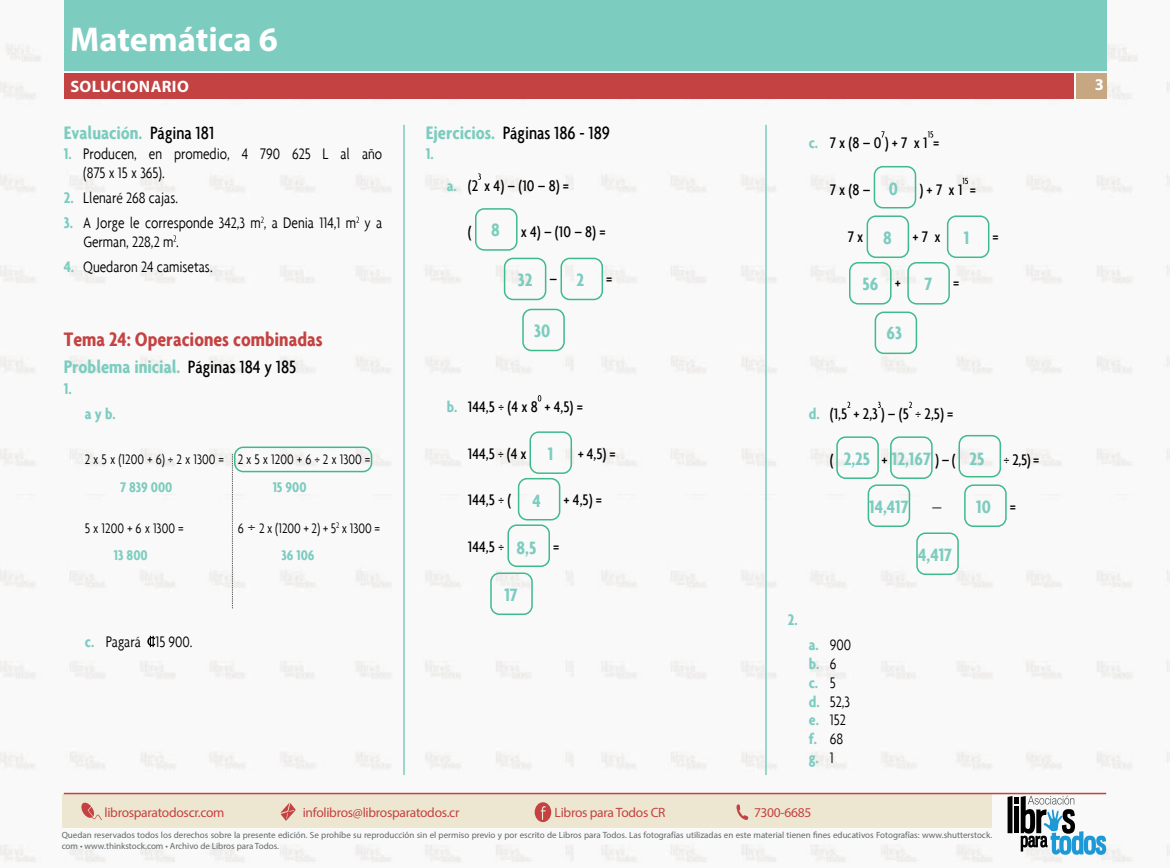
<style>
.page{position:relative;width:1170px;height:868px;background:#fff}
.page>*{position:absolute;margin:0;border:0;box-sizing:border-box;transform-origin:0 0}
.t1{font:700 34.5px "Myriad Pro";color:#fff}
.t2{font:700 condensed 21px "Agenda";color:#c44242}
.t3{font:700 condensed 19.5px "Agenda";color:#7cccbf}
.t4{font:700 condensed 19.2px "Agenda";color:#7cccbf}
.t5{font:500 condensed 19.2px "Agenda";color:#000}
.t6{font:18px "Times";color:#000}
.t7{font:300 condensed 16.5px/18.8px "Agenda";color:#000}
.t8{font:500 condensed 16.5px "Agenda";color:#000}
.t9{font:700 16.5px "Myriad Pro";letter-spacing:.02em;color:#fff}
.t10{font:700 condensed 16.5px "Agenda";color:#7cccbf}
.t11{font:300 condensed 15px/27.3px "Agenda";color:#000}
.t12{font:700 condensed 15px "Agenda";color:#7cccbf}
.t13{font:13.5px "Myriad Pro";letter-spacing:-.02em;color:#c44242}
.t14{font:9px/10.8px "Myriad Pro";color:#62686a}
.s1{font-weight:500;font-size:19.2px;color:#000}
.s2{font-weight:700;color:#7cccbf}
.s3{font-weight:700;font-size:19.5px;color:#7cccbf}
.s4{font-weight:300}
</style>
<div class="page">
<img style="left:0;top:493px;width:574px;height:370px">
<img style="left:0;top:0;width:574px;height:493px">
<img style="left:574px;top:493px;width:595px;height:370px">
<img style="left:574px;top:0;width:595px;height:493px">
<div style="left:62px;top:794px;width:930px;height:33px;background:#ede7d1"></div>
<svg style="left:81px;top:802px;width:21px;height:18px"></svg>
<svg style="left:280px;top:803px;width:15px;height:17px"></svg>
<svg style="left:736px;top:804px;width:12px;height:16px"></svg>
<svg style="left:534px;top:802px;width:17px;height:20px"></svg>
<svg style="left:1007px;top:795px;width:99px;height:59px"></svg>
<div style="left:1076px;top:73px;width:30px;height:26px;background:#c7a782"></div>
<hr style="left:64px;top:792px;width:1042px;height:2px;background:#c44242">
<div style="left:65px;top:0;width:1041px;height:70px;background:#7cccbf"></div>
<div style="left:65px;top:73px;width:1008px;height:26px;background:#c44242"></div>
<hr style="left:765px;top:125px;width:1px;height:650px;background:#7cccbf">
<hr style="left:403px;top:125px;width:2px;height:650px;background:#7cccbf">
<svg style="left:261px;top:217px;width:3px;height:6px"></svg>
<svg style="left:356px;top:217px;width:3px;height:6px"></svg>
<svg style="left:173px;top:235px;width:3px;height:6px"></svg>
<svg style="left:232px;top:454px;width:1px;height:154px"></svg>
<svg style="left:147px;top:635px;width:8px;height:12px"></svg>
<svg style="left:478px;top:173px;width:3px;height:7px"></svg>
<div style="left:475px;top:208px;width:42px;height:43px;border:2px solid #3fba8d;border-radius:9px"></div>
<div style="left:504px;top:258px;width:42px;height:42px;border:2px solid #3fba8d;border-radius:9px"></div>
<div style="left:560px;top:258px;width:43px;height:42px;border:2px solid #3fba8d;border-radius:9px"></div>
<div style="left:522px;top:309px;width:42px;height:42px;border:2px solid #3fba8d;border-radius:9px"></div>
<svg style="left:537px;top:395px;width:4px;height:6px"></svg>
<div style="left:529px;top:431px;width:43px;height:43px;border:2px solid #3fba8d;border-radius:9px"></div>
<div style="left:518px;top:478px;width:42px;height:42px;border:2px solid #3fba8d;border-radius:9px"></div>
<div style="left:507px;top:524px;width:43px;height:43px;border:2px solid #3fba8d;border-radius:9px"></div>
<div style="left:490px;top:572px;width:42px;height:43px;border:2px solid #3fba8d;border-radius:9px"></div>
<svg style="left:881px;top:131px;width:3px;height:6px"></svg>
<svg style="left:927px;top:131px;width:6px;height:6px"></svg>
<div style="left:873px;top:166px;width:43px;height:42px;border:2px solid #3fba8d;border-radius:9px"></div>
<svg style="left:962px;top:178px;width:5px;height:6px"></svg>
<div style="left:866px;top:215px;width:43px;height:43px;border:2px solid #3fba8d;border-radius:9px"></div>
<div style="left:946px;top:215px;width:43px;height:43px;border:2px solid #3fba8d;border-radius:9px"></div>
<div style="left:848px;top:262px;width:43px;height:42px;border:2px solid #3fba8d;border-radius:9px"></div>
<div style="left:907px;top:262px;width:42px;height:42px;border:2px solid #3fba8d;border-radius:9px"></div>
<div style="left:874px;top:311px;width:43px;height:43px;border:2px solid #3fba8d;border-radius:9px"></div>
<svg style="left:847px;top:401px;width:3px;height:7px"></svg>
<svg style="left:877px;top:401px;width:3px;height:7px"></svg>
<svg style="left:908px;top:401px;width:3px;height:7px"></svg>
<div style="left:836px;top:436px;width:42px;height:43px;border:2px solid #3fba8d;border-radius:9px"></div>
<div style="left:890px;top:436px;width:42px;height:43px;border:2px solid #3fba8d;border-radius:9px"></div>
<div style="left:958px;top:435px;width:42px;height:42px;border:2px solid #3fba8d;border-radius:9px"></div>
<div style="left:867px;top:484px;width:43px;height:43px;border:2px solid #3fba8d;border-radius:9px"></div>
<div style="left:964px;top:484px;width:42px;height:43px;border:2px solid #3fba8d;border-radius:9px"></div>
<div style="left:916px;top:532px;width:42px;height:43px;border:2px solid #3fba8d;border-radius:9px"></div>
<div style="left:234px;top:446px;width:138px;height:26px;border:2px solid #3fba8d;border-radius:9px"></div>
<svg style="left:248px;top:525px;width:7px;height:5px"></svg>
<h1 class="t1" style="left:70px;top:16px;width:209px">Matemática 6</h1>
<h3 class="t9" style="left:70px;top:76px;width:120px">SOLUCIONARIO</h3>
<h3 class="t9" style="left:1094px;top:74px;width:11px">3</h3>
<h3 class="t3" style="left:64px;top:121px;width:152px">Evaluación. <span class="s1">Página 181</span></h3>
<h3 class="t7" style="left:83px;top:144px;width:300px;text-indent:-20px"><span class="s2">1.</span> Producen, en promedio, 4 790 625 L al año (875 x 15 x 365).</h3>
<h3 class="t7" style="left:64px;top:188px;width:116px"><span class="s2">2.</span> Llenaré 268 cajas.</h3>
<h3 class="t7" style="left:83px;top:213px;width:300px;text-indent:-20px"><span class="s2">3.</span> A Jorge le corresponde 342,3 m , a Denia 114,1 m y a<br>German, 228,2 m .</h3>
<h3 class="t7" style="left:64px;top:257px;width:150px"><span class="s2">4.</span> Quedaron 24 camisetas.</h3>
<h2 class="t2" style="left:64px;top:326px;width:260px">Tema 24: Operaciones combinadas</h2>
<h3 class="t3" style="left:64px;top:356px;width:234px">Problema inicial. <span class="s1">Páginas 184 y 185</span></h3>
<h3 class="t10" style="left:64px;top:379px;width:10px">1.</h3>
<h3 class="t10" style="left:85px;top:404px;width:32px">a y b.</h3>
<h3 class="t11" style="left:85px;top:445px;width:141px">2 x 5 x (1200 + 6) ÷ 2 x 1300 =</h3>
<h3 class="t12" style="left:120px;top:478px;width:54px">7 839 000</h3>
<h3 class="t11" style="left:85px;top:514px;width:100px">5 x 1200 + 6 x 1300 =</h3>
<h3 class="t12" style="left:114px;top:546px;width:35px">13 800</h3>
<h3 class="t11" style="left:238px;top:445px;width:134px">2 x 5 x 1200 + 6 ÷ 2 x 1300 =</h3>
<h3 class="t12" style="left:273px;top:478px;width:35px">15 900</h3>
<h3 class="t11" style="left:281px;top:514px;width:100px;text-indent:-44px">6 2 x (1200 + 2) + 5<sup>2</sup> x 1300 =<br><span class="s2">36 106</span></h3>
<h3 class="t7" style="left:85px;top:632px;width:109px"><span class="s2">c.</span> Pagará 15 900.</h3>
<h3 class="t5" style="left:426px;top:121px;width:186px"><span class="s3">Ejercicios.</span> Páginas 186 - 189</h3>
<h3 class="t10" style="left:426px;top:144px;width:10px">1.</h3>
<h3 class="t8" style="left:447px;top:176px;width:124px"><span class="s2">a.</span> (2 x 4) – (10 – 8) =</h3>
<h3 class="t8" style="left:468px;top:222px;width:5px">(</h3>
<h3 class="t8" style="left:520px;top:222px;width:86px">x 4) – (10 – 8) =</h3>
<h3 class="t8" style="left:549px;top:269px;width:9px">–</h3>
<h3 class="t8" style="left:606px;top:269px;width:8px">=</h3>
<h3 class="t4" style="left:491px;top:218px;width:10px">8</h3>
<h3 class="t4" style="left:518px;top:268px;width:16px">32</h3>
<h3 class="t4" style="left:576px;top:268px;width:9px">2</h3>
<h3 class="t4" style="left:534px;top:319px;width:18px">30</h3>
<h3 class="t8" style="left:447px;top:397px;width:138px"><span class="s2">b.</span> 144,5 <span class="s4">÷</span> (4 x 8 + 4,5) =</h3>
<h3 class="t8" style="left:468px;top:444px;width:60px">144,5 <span class="s4">÷</span> (4 x</h3>
<h3 class="t8" style="left:577px;top:444px;width:39px">+ 4,5) =</h3>
<h3 class="t8" style="left:468px;top:490px;width:45px">144,5 <span class="s4">÷</span> (</h3>
<h3 class="t8" style="left:563px;top:490px;width:40px">+ 4,5) =</h3>
<h3 class="t8" style="left:468px;top:537px;width:38px">144,5 <span class="s4">÷</span></h3>
<h3 class="t8" style="left:553px;top:537px;width:8px">=</h3>
<h3 class="t4" style="left:548px;top:442px;width:7px">1</h3>
<h3 class="t4" style="left:532px;top:489px;width:10px">4</h3>
<h3 class="t4" style="left:516px;top:536px;width:21px">8,5</h3>
<h3 class="t4" style="left:504px;top:583px;width:15px">17</h3>
<h3 class="t8" style="left:808px;top:133px;width:132px"><span class="s2">c.</span> 7 x (8 – 0) + 7 x 1 =</h3>
<h3 class="t8" style="left:829px;top:180px;width:42px">7 x (8 –</h3>
<h3 class="t8" style="left:919px;top:180px;width:58px">) + 7 x 1 =</h3>
<h3 class="t8" style="left:847px;top:226px;width:17px">7 x</h3>
<h3 class="t8" style="left:912px;top:226px;width:30px">+ 7 x</h3>
<h3 class="t8" style="left:992px;top:226px;width:8px">=</h3>
<h3 class="t8" style="left:894px;top:273px;width:8px">+</h3>
<h3 class="t8" style="left:953px;top:273px;width:8px">=</h3>
<h3 class="t4" style="left:888px;top:177px;width:11px">0</h3>
<h3 class="t4" style="left:883px;top:226px;width:10px">8</h3>
<h3 class="t4" style="left:963px;top:226px;width:7px">1</h3>
<h3 class="t4" style="left:862px;top:272px;width:17px">56</h3>
<h3 class="t4" style="left:924px;top:272px;width:9px">7</h3>
<h3 class="t4" style="left:886px;top:322px;width:17px">63</h3>
<h3 class="t8" style="left:808px;top:404px;width:146px"><span class="s2">d.</span> (1,5 + 2,3 ) – (5 <span class="s4">÷</span> 2,5) =</h3>
<h3 class="t8" style="left:829px;top:450px;width:5px">(</h3>
<h3 class="t8" style="left:881px;top:450px;width:8px">+</h3>
<h3 class="t8" style="left:935px;top:450px;width:22px">) – (</h3>
<h3 class="t8" style="left:1003px;top:450px;width:37px"><span class="s4">÷</span> 2,5) =</h3>
<h3 class="t6" style="left:932px;top:489px;width:10px">–</h3>
<h3 class="t8" style="left:1009px;top:497px;width:8px">=</h3>
<h3 class="t4" style="left:843px;top:447px;width:88px">2,25 12,167</h3>
<h3 class="t4" style="left:969px;top:447px;width:16px">25</h3>
<h3 class="t4" style="left:869px;top:495px;width:41px">14,417</h3>
<h3 class="t4" style="left:976px;top:495px;width:16px">10</h3>
<h3 class="t4" style="left:918px;top:543px;width:35px">4,417</h3>
<h3 class="t10" style="left:787px;top:610px;width:11px">2.</h3>
<h3 class="t7" style="left:808px;top:635px;width:44px"><span class="s2">a.</span> 900 <span class="s2">b.</span> 6<br><span class="s2">c.</span> 5<br><span class="s2">d.</span> 52,3 <span class="s2">e.</span> 152 <span class="s2">f.</span> 68 <span class="s2">g.</span> 1</h3>
<h3 class="t13" style="left:104px;top:804px;width:122px">librosparatodoscr.com</h3>
<h3 class="t13" style="left:303px;top:804px;width:158px">infolibros@librosparatodos.cr</h3>
<h3 class="t13" style="left:554px;top:804px;width:112px">Libros para Todos CR</h3>
<h3 class="t13" style="left:754px;top:804px;width:59px">7300-6685</h3>
<p class="t14" style="left:62px;top:829px;width:932px">Quedan reservados todos los derechos sobre la presente edición. Se prohíbe su reproducción sin el permiso previo y por escrito de Libros para Todos. Las fotografías utilizadas en este material tienen fines educativos Fotografías: www.shutterstock. com • www.thinkstock.com • Archivo de Libros para Todos.</p>
</div>
